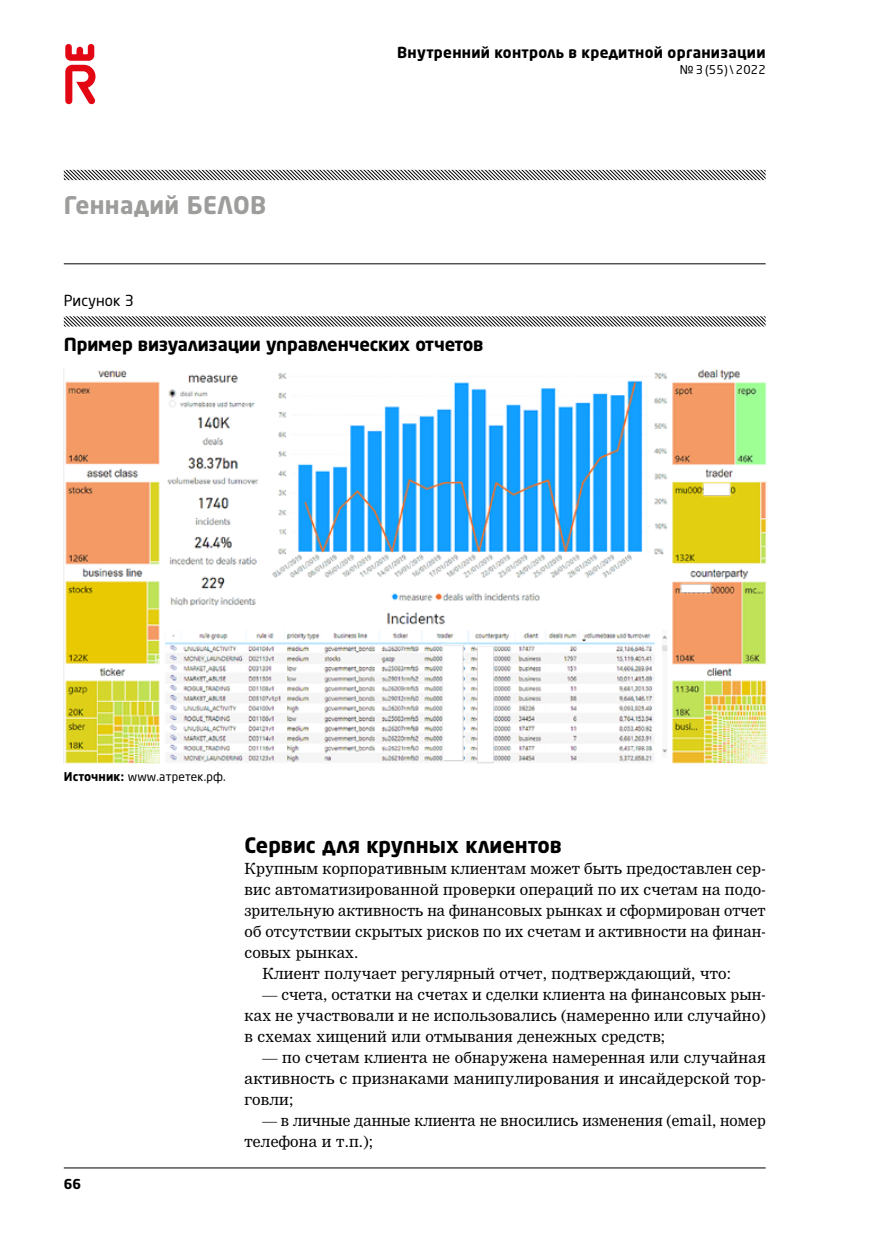
<style>
.page{position:relative;width:872px;height:1234px;background:#fff}
.page>*{position:absolute;margin:0;border:0;box-sizing:border-box;transform-origin:0 0}
.t1{font:700 24px "Neo Sans Pro Cyr";letter-spacing:.015em;color:#9d9d9c}
.t2{font:700 21px "Neo Sans Pro Cyr";letter-spacing:.005em;color:#000}
.t3{font:700 18px "Neo Sans Pro Cyr";letter-spacing:-.005em;color:#000}
.t4{font:15px/21px "Nimrod Cyr";letter-spacing:.01em;color:#000;text-align:justify}
.t5{font:700 15px "Neo Sans Pro Cyr";letter-spacing:.02em;color:#000}
.t6{font:15px "Neo Sans Pro Cyr";color:#000}
.t7{font:700 13.5px "Neo Sans Pro Cyr";color:#000}
.t8{font:12px "Neo Sans Pro Cyr";letter-spacing:.01em;color:#000}
.s1{font-weight:700}
</style>
<div class="page">
<hr style="left:64px;top:263px;width:701px;height:1px;background:#000">
<hr style="left:64px;top:1167px;width:701px;height:1px;background:#000">
<svg style="left:64px;top:170px;width:701px;height:10px"></svg>
<svg style="left:65px;top:44px;width:30px;height:60px"></svg>
<img style="left:65px;top:369px;width:702px;height:394px">
<svg style="left:64px;top:316px;width:701px;height:10px"></svg>
<h1 class="t1" style="left:64px;top:190px;width:204px">Геннадий БЕЛОВ</h1>
<p class="t5" style="left:397px;top:43px;width:370px">Внутренний контроль в кредитной организации</p>
<p class="t8" style="left:680px;top:63px;width:87px">№3 (55)\ 2022</p>
<p class="t6" style="left:64px;top:291px;width:72px">Рисунок 3</p>
<p class="t3" style="left:64px;top:333px;width:421px">Пример визуализации управленческих отчетов</p>
<p class="t8" style="left:64px;top:768px;width:163px"><span class="s1">Источник:</span> www.атретек.рф.</p>
<p class="t7" style="left:64px;top:1174px;width:19px">66</p>
<h2 class="t2" style="left:244px;top:831px;width:319px">Сервис для крупных клиентов</h2>
<p class="t4" style="left:244px;top:857px;width:522px">Крупным корпоративным клиентам может быть предоставлен сер-</p>
<p class="t4" style="left:244px;top:878px;width:522px">вис автоматизированной проверки операций по их счетам на подо-</p>
<p class="t4" style="left:244px;top:899px;width:522px">зрительную активность на финансовых рынках и сформирован отчет</p>
<p class="t4" style="left:244px;top:920px;width:522px">об отсутствии скрытых рисков по их счетам и активности на финан-</p>
<p class="t4" style="left:244px;top:941px;width:115px">совых рынках.</p>
<p class="t4" style="left:262px;top:962px;width:470px">Клиент получает регулярный отчет, подтверждающий, что:</p>
<p class="t4" style="left:244px;top:983px;width:522px;text-indent:18px">— счета, остатки на счетах и сделки клиента на финансовых рын&shy;ках не участвовали и не использовались (намеренно или случайно) в схемах хищений или отмывания денежных средств;</p>
<p class="t4" style="left:244px;top:1046px;width:522px;text-indent:18px">— по счетам клиента не обнаружена намеренная или случайная активность с признаками манипулирования и инсайдерской тор&shy;говли;</p>
<p class="t4" style="left:244px;top:1109px;width:522px;text-indent:18px">— в личные данные клиента не вносились изменения (email, номер телефона и т.п.);</p>
</div>
